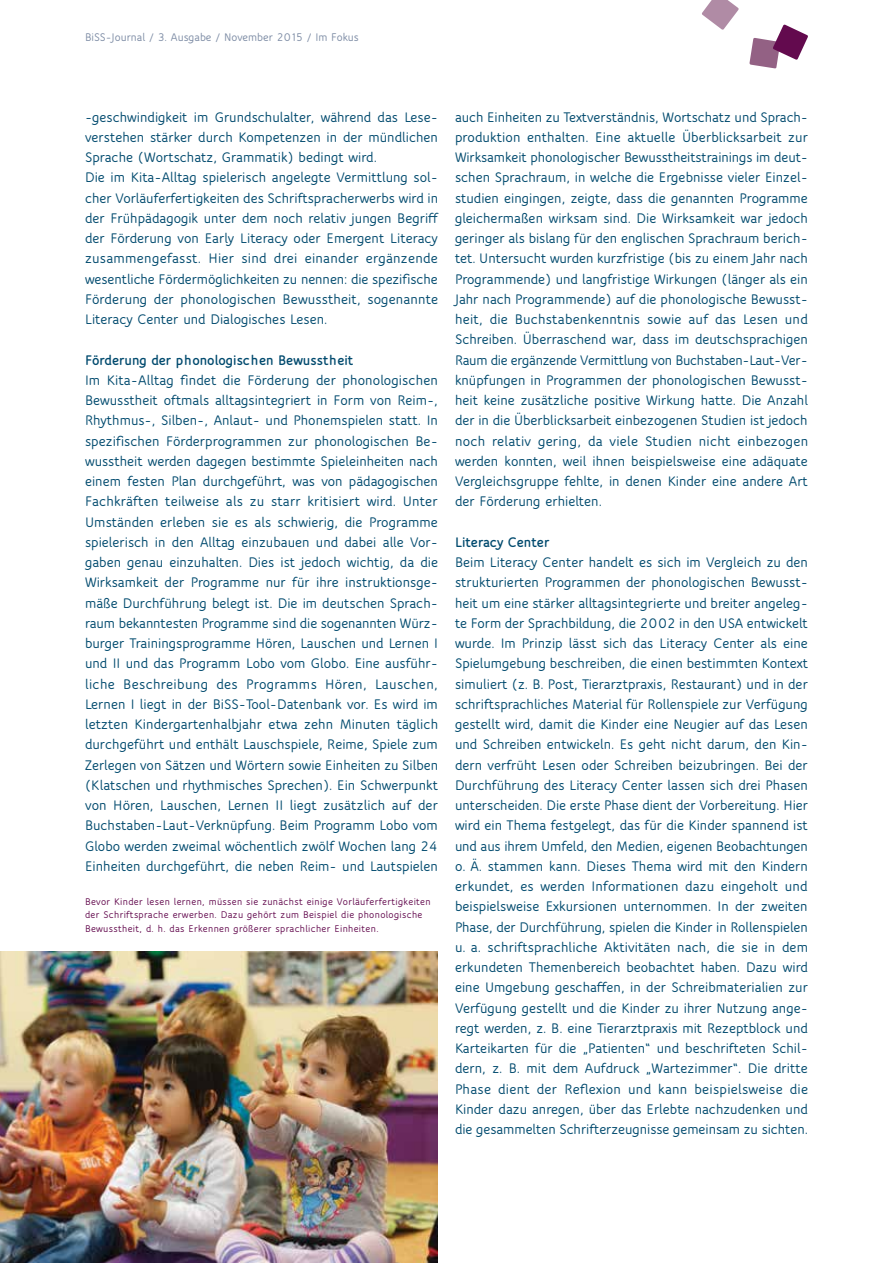
<style>
.page{position:relative;width:893px;height:1263px;background:#fff}
.page>*{position:absolute;margin:0;border:0;box-sizing:border-box;transform-origin:0 0}
.t1{font:700 15px/20.2px "Speak OT";color:#004a6e}
.t2{font:800 15px "Speak OT";color:#004a6e}
.t3{font:700 12px "Speak OT";color:#7c8ba4}
.t4{font:700 10.5px/13.5px "Speak OT";letter-spacing:.03em;color:#630a4e}
</style>
<div class="page">
<img style="left:0;top:952px;width:438px;height:311px">
<svg style="left:749px;top:24px;width:59px;height:45px"></svg>
<svg style="left:702px;top:0;width:37px;height:30px"></svg>
<p class="t3" style="left:85px;top:29px;width:275px">BiSS-Journal / 3. Ausgabe / November 2015 / Im Fokus</p>
<p class="t1" style="left:85px;top:106px;width:355px">-geschwindigkeit im Grundschulalter, während das Lese&shy;verstehen stärker durch Kompetenzen in der mündlichen Sprache (Wortschatz, Grammatik) bedingt wird.<br>Die im Kita-Alltag spielerisch angelegte Vermittlung sol&shy;cher Vorläuferfertigkeiten des Schriftspracherwerbs wird in der Frühpädagogik unter dem noch relativ jungen Begriff der Förderung von Early Literacy oder Emergent Literacy zusammengefasst. Hier sind drei einander ergänzende wesentliche Fördermöglichkeiten zu nennen: die spezifische Förderung der phonologischen Bewusstheit, sogenannte Literacy Center und Dialogisches Lesen.</p>
<p class="t2" style="left:85px;top:350px;width:270px">Förderung der phonologischen Bewusstheit</p>
<p class="t1" style="left:85px;top:369px;width:355px">Im Kita-Alltag findet die Förderung der phonologischen Bewusstheit oftmals alltagsintegriert in Form von Reim-, Rhythmus-, Silben-, Anlaut- und Phonemspielen statt. In spezifischen Förderprogrammen zur phonologischen Be&shy;wusstheit werden dagegen bestimmte Spieleinheiten nach einem festen Plan durchgeführt, was von pädagogischen Fachkräften teilweise als zu starr kritisiert wird. Unter Umständen erleben sie es als schwierig, die Programme spielerisch in den Alltag einzubauen und dabei alle Vor&shy;gaben genau einzuhalten. Dies ist jedoch wichtig, da die Wirksamkeit der Programme nur für ihre instruktionsge&shy;mäße Durchführung belegt ist. Die im deutschen Sprach&shy;raum bekanntesten Programme sind die sogenannten Würz&shy;burger Trainingsprogramme Hören, Lauschen und Lernen I und II und das Programm Lobo vom Globo. Eine ausführ&shy;liche Beschreibung des Programms Hören, Lauschen, Lernen I liegt in der BiSS-Tool-Datenbank vor. Es wird im letzten Kindergartenhalbjahr etwa zehn Minuten täglich durchgeführt und enthält Lauschspiele, Reime, Spiele zum Zerlegen von Sätzen und Wörtern sowie Einheiten zu Silben (Klatschen und rhythmisches Sprechen). Ein Schwerpunkt von Hören, Lauschen, Lernen II liegt zusätzlich auf der Buchstaben-Laut-Verknüpfung. Beim Programm Lobo vom Globo werden zweimal wöchentlich zwölf Wochen lang 24<br>Einheiten durchgeführt, die neben Reim- und Lautspielen</p>
<p class="t4" style="left:85px;top:894px;width:347px">Bevor Kinder lesen lernen, müssen sie zunächst einige Vorläuferfertigkeiten der Schriftsprache erwerben. Dazu gehört zum Beispiel die phonologische<br>Bewusstheit, d. h. das Erkennen größerer sprachlicher Einheiten.</p>
<p class="t1" style="left:455px;top:106px;width:355px;text-align:justify">auch Einheiten zu Textverständnis, Wortschatz und Sprach&shy;produktion enthalten. Eine aktuelle Überblicksarbeit zur Wirksamkeit phonologischer Bewusstheitstrainings im deut&shy;schen Sprachraum, in welche die Ergebnisse vieler Einzel&shy;studien eingingen, zeigte, dass die genannten Programme gleichermaßen wirksam sind. Die Wirksamkeit war jedoch geringer als bislang für den englischen Sprachraum berich&shy;tet. Untersucht wurden kurzfristige (bis zu einem Jahr nach Programmende) und langfristige Wirkungen (länger als ein Jahr nach Programmende) auf die phonologische Bewusst&shy;heit, die Buchstabenkenntnis sowie auf das Lesen und Schreiben. Überraschend war, dass im deutschsprachigen Raum die ergänzende Vermittlung von Buchstaben-Laut-Ver&shy;knüpfungen in Programmen der phonologischen Bewusst&shy;heit keine zusätzliche positive Wirkung hatte. Die Anzahl der in die Überblicksarbeit einbezogenen Studien ist jedoch noch relativ gering, da viele Studien nicht einbezogen werden konnten, weil ihnen beispielsweise eine adäquate Vergleichsgruppe fehlte, in denen Kinder eine andere Art der Förderung erhielten.</p>
<p class="t2" style="left:455px;top:532px;width:96px">Literacy Center</p>
<p class="t1" style="left:455px;top:552px;width:355px;text-align:justify">Beim Literacy Center handelt es sich im Vergleich zu den strukturierten Programmen der phonologischen Bewusst&shy;heit um eine stärker alltagsintegrierte und breiter angeleg&shy;te Form der Sprachbildung, die 2002 in den USA entwickelt wurde. Im Prinzip lässt sich das Literacy Center als eine Spielumgebung beschreiben, die einen bestimmten Kontext simuliert (z. B. Post, Tierarztpraxis, Restaurant) und in der schriftsprachliches Material für Rollenspiele zur Verfügung gestellt wird, damit die Kinder eine Neugier auf das Lesen und Schreiben entwickeln. Es geht nicht darum, den Kin&shy;dern verfrüht Lesen oder Schreiben beizubringen. Bei der Durchführung des Literacy Center lassen sich drei Phasen unterscheiden. Die erste Phase dient der Vorbereitung. Hier wird ein Thema festgelegt, das für die Kinder spannend ist und aus ihrem Umfeld, den Medien, eigenen Beobachtungen o. Ä. stammen kann. Dieses Thema wird mit den Kindern erkundet, es werden Informationen dazu eingeholt und beispielsweise Exkursionen unternommen. In der zweiten Phase, der Durchführung, spielen die Kinder in Rollenspielen u. a. schriftsprachliche Aktivitäten nach, die sie in dem erkundeten Themenbereich beobachtet haben. Dazu wird eine Umgebung geschaffen, in der Schreibmaterialien zur Verfügung gestellt und die Kinder zu ihrer Nutzung ange&shy;regt werden, z. B. eine Tierarztpraxis mit Rezeptblock und Karteikarten für die „Patienten“ und beschrifteten Schil&shy;dern, z. B. mit dem Aufdruck „Wartezimmer“. Die dritte Phase dient der Reflexion und kann beispielsweise die Kinder dazu anregen, über das Erlebte nachzudenken und die gesammelten Schrifterzeugnisse gemeinsam zu sichten.</p>
</div>
